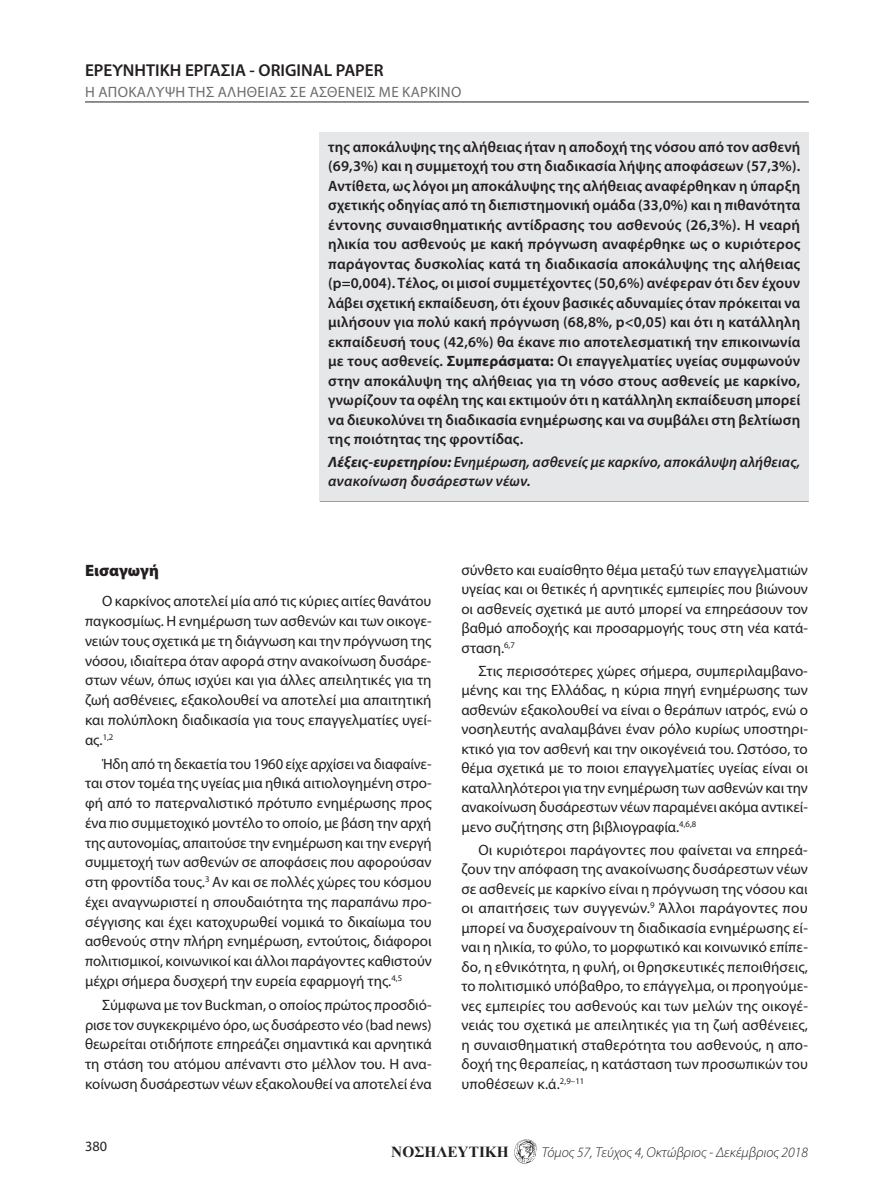
<style>
.page{position:relative;width:893px;height:1191px;background:#fff}
.page>*{position:absolute;margin:0;border:0;box-sizing:border-box;transform-origin:0 0}
.t1{font:600 17.25px "Myriad Pro";color:#231f20}
.t2{font:900 16.5px "Myriad Pro";color:#231f20}
.t3{font:700 15.3px "Times New Roman";color:#231f20}
.t4{font:15px/19.5px "Myriad Pro";color:#231f20;text-align:justify}
.t5{font:600 15px/19.5px "Myriad Pro";letter-spacing:.01em;color:#231f20;text-align:justify}
.t6{font:italic 600 15px/18.9px "Myriad Pro";letter-spacing:.01em;color:#231f20}
.t7{font:15px "Myriad Pro";letter-spacing:.02em;color:#6c6d70}
.t8{font:italic 300 14.25px "Myriad Pro";color:#231f20}
.t9{font:14.25px "Myriad Pro";color:#231f20}
.s1{font-weight:700}
</style>
<div class="page">
<hr style="left:85px;top:102px;width:724px;height:1px;background:#231f20">
<img style="left:514px;top:1140px;width:23px;height:23px">
<hr style="left:320px;top:500px;width:489px;height:2px;background:#939598">
<div style="left:320px;top:132px;width:489px;height:368px;background:#e6e7e9"></div>
<p class="t1" style="left:85px;top:60px;width:300px">ΕΡΕΥΝΗΤΙΚΗ ΕΡΓΑΣΙΑ - ORIGINAL PAPER</p>
<p class="t7" style="left:85px;top:83px;width:378px">Η ΑΠΟΚΆΛΥΨΗ ΤΗΣ ΑΛΉΘΕΙΑΣ ΣΕ ΑΣΘΕΝΕΊΣ ΜΕ ΚΑΡΚΊΝΟ</p>
<p class="t5" style="left:328px;top:136px;width:474px">της αποκάλυψης της αλήθειας ήταν η αποδοχή της νόσου από τον ασθενή (69,3%) και η συμμετοχή του στη διαδικασία λήψης αποφάσεων (57,3%).<br>Αντίθετα, ως λόγοι μη αποκάλυψης της αλήθειας αναφέρθηκαν η ύπαρξη σχετικής οδηγίας από τη διεπιστημονική ομάδα (33,0%) και η πιθανότητα έντονης συναισθηματικής αντίδρασης του ασθενούς (26,3%). Η νεαρή ηλικία του ασθενούς με κακή πρόγνωση αναφέρθηκε ως ο κυριότερος παράγοντας δυσκολίας κατά τη διαδικασία αποκάλυψης της αλήθειας (p=0,004). Τέλος, οι μισοί συμμετέχοντες (50,6%) ανέφεραν ότι δεν έχουν λάβει σχετική εκπαίδευση, ότι έχουν βασικές αδυναμίες όταν πρόκειται να μιλήσουν για πολύ κακή πρόγνωση (68,8%, p&lt;0,05) και ότι η κατάλληλη εκπαίδευσή τους (42,6%) θα έκανε πιο αποτελεσματική την επικοινωνία με τους ασθενείς. <span class="s1">Συμπεράσματα:</span> Οι επαγγελματίες υγείας συμφωνούν στην αποκάλυψη της αλήθειας για τη νόσο στους ασθενείς με καρκίνο, γνωρίζουν τα οφέλη της και εκτιμούν ότι η κατάλληλη εκπαίδευση μπορεί να διευκολύνει τη διαδικασία ενημέρωσης και να συμβάλει στη βελτίωση της ποιότητας της φροντίδας.</p>
<p class="t6" style="left:328px;top:452px;width:474px"><span class="s1">Λέξεις-ευρετηρίου:</span> Ενημέρωση, ασθενείς με καρκίνο, αποκάλυψη αλήθειας, ανακοίνωση δυσάρεστων νέων.</p>
<p class="t2" style="left:85px;top:559px;width:75px">Εισαγωγή</p>
<p class="t4" style="left:85px;top:591px;width:348px;text-indent:17px">Ο καρκίνος αποτελεί μία από τις κύριες αιτίες θανάτου παγκοσμίως. Η ενημέρωση των ασθενών και των οικογε&shy;νειών τους σχετικά με τη διάγνωση και την πρόγνωση της νόσου, ιδιαίτερα όταν αφορά στην ανακοίνωση δυσάρε&shy;στων νέων, όπως ισχύει και για άλλες απειλητικές για τη ζωή ασθένειες, εξακολουθεί να αποτελεί μια απαιτητική και πολύπλοκη διαδικασία για τους επαγγελματίες υγεί&shy;ας.<sup>1,2</sup></p>
<p class="t4" style="left:85px;top:753px;width:348px;text-indent:17px">Ήδη από τη δεκαετία του 1960 είχε αρχίσει να διαφαίνε&shy;ται στον τομέα της υγείας μια ηθικά αιτιολογημένη στρο&shy;φή από το πατερναλιστικό πρότυπο ενημέρωσης προς ένα πιο συμμετοχικό μοντέλο το οποίο, με βάση την αρχή της αυτονομίας, απαιτούσε την ενημέρωση και την ενεργή συμμετοχή των ασθενών σε αποφάσεις που αφορούσαν στη φροντίδα τους.<sup>3</sup> Aν και σε πολλές χώρες του κόσμου έχει αναγνωριστεί η σπουδαιότητα της παραπάνω προ&shy;σέγγισης και έχει κατοχυρωθεί νομικά το δικαίωμα του ασθενούς στην πλήρη ενημέρωση, εντούτοις, διάφοροι πολιτισμικοί, κοινωνικοί και άλλοι παράγοντες καθιστούν μέχρι σήμερα δυσχερή την ευρεία εφαρμογή της.<sup>4,5</sup></p>
<p class="t4" style="left:85px;top:994px;width:348px;text-indent:17px">Σύμφωνα με τον Buckman, ο οποίος πρώτος προσδιό&shy;ρισε τον συγκεκριμένο όρο, ως δυσάρεστο νέο (bad news) θεωρείται οτιδήποτε επηρεάζει σημαντικά και αρνητικά τη στάση του ατόμου απέναντι στο μέλλον του. Η ανα&shy;κοίνωση δυσάρεστων νέων εξακολουθεί να αποτελεί ένα</p>
<p class="t4" style="left:461px;top:560px;width:348px">σύνθετο και ευαίσθητο θέμα μεταξύ των επαγγελματιών υγείας και οι θετικές ή αρνητικές εμπειρίες που βιώνουν οι ασθενείς σχετικά με αυτό μπορεί να επηρεάσουν τον βαθμό αποδοχής και προσαρμογής τους στη νέα κατά&shy;σταση.<sup>6,7</sup></p>
<p class="t4" style="left:461px;top:661px;width:348px;text-indent:17px">Στις περισσότερες χώρες σήμερα, συμπεριλαμβανο&shy;μένης και της Ελλάδας, η κύρια πηγή ενημέρωσης των ασθενών εξακολουθεί να είναι ο θεράπων ιατρός, ενώ ο νοσηλευτής αναλαμβάνει έναν ρόλο κυρίως υποστηρι&shy;κτικό για τον ασθενή και την οικογένειά του. Ωστόσο, το θέμα σχετικά με το ποιοι επαγγελματίες υγείας είναι οι καταλληλότεροι για την ενημέρωση των ασθενών και την ανακοίνωση δυσάρεστων νέων παραμένει ακόμα αντικεί&shy;μενο συζήτησης στη βιβλιογραφία.<sup>4,6,8</sup></p>
<p class="t4" style="left:461px;top:839px;width:348px;text-indent:17px">Οι κυριότεροι παράγοντες που φαίνεται να επηρεά&shy;ζουν την απόφαση της ανακοίνωσης δυσάρεστων νέων σε ασθενείς με καρκίνο είναι η πρόγνωση της νόσου και οι απαιτήσεις των συγγενών.<sup>9</sup> Άλλοι παράγοντες που μπορεί να δυσχεραίνουν τη διαδικασία ενημέρωσης εί&shy;ναι η ηλικία, το φύλο, το μορφωτικό και κοινωνικό επίπε&shy;δο, η εθνικότητα, η φυλή, οι θρησκευτικές πεποιθήσεις, το πολιτισμικό υπόβαθρο, το επάγγελμα, οι προηγούμε&shy;νες εμπειρίες του ασθενούς και των μελών της οικογέ&shy;νειάς του σχετικά με απειλητικές για τη ζωή ασθένειες, η συναισθηματική σταθερότητα του ασθενούς, η απο&shy;δοχή της θεραπείας, η κατάσταση των προσωπικών του υποθέσεων κ.ά.<sup>2,9–11</sup></p>
<p class="t9" style="left:85px;top:1137px;width:23px">380</p>
<p class="t3" style="left:391px;top:1141px;width:119px">ΝΟΣΗΛΕΥΤΙΚΗ</p>
<p class="t8" style="left:542px;top:1144px;width:268px">Τόμος 57, Τεύχος 4, Oκτώβριος - Δεκέμβριος 2018</p>
</div>
